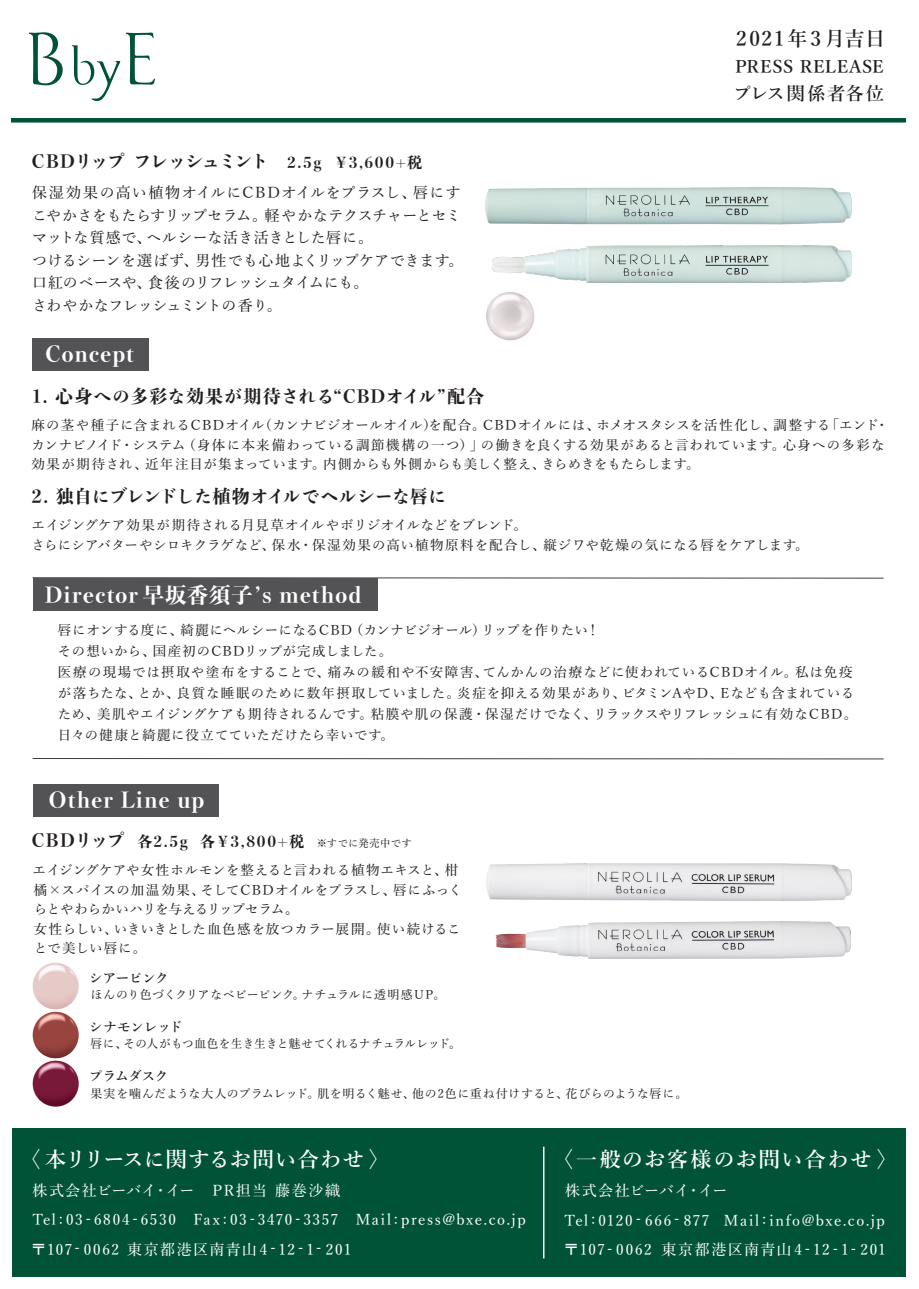
<style>
.page{position:relative;width:919px;height:1289px;background:#fff}
.page>*{position:absolute;margin:0;border:0;box-sizing:border-box;transform-origin:0 0}
.t1{font:800 21.6px "Yu Min";letter-spacing:.045em;color:#fff}
.t2{font:600 21px "Yu Min";letter-spacing:.03em;color:#fff}
.t3{font:600 21px "Yu Min";letter-spacing:.095em;color:#fff}
.t4{font:600 20.25px "Yu Min";letter-spacing:.11em;color:#231f20}
.t5{font:800 18px "Yu Min";letter-spacing:.015em;color:#231f20}
.t6{font:800 18px "Yu Min";letter-spacing:-.07em;color:#231f20}
.t7{font:800 18px "Yu Min";letter-spacing:-.025em;color:#231f20}
.t8{font:600 18px "Yu Min";letter-spacing:.1em;color:#231f20}
.t9{font:600 17.25px "Yu Min";letter-spacing:.035em;color:#231f20}
.t10{font:500 15px/29.2px "Yu Min";letter-spacing:.105em;color:#fff}
.t11{font:500 15px/22.5px "Yu Min";color:#231f20}
.t12{font:800 15px "Yu Min";letter-spacing:.105em;color:#231f20}
.t13{font:500 13.5px/19.5px "Yu Min";letter-spacing:.04em;color:#231f20}
.t14{font:600 13.5px "Yu Min";letter-spacing:-.015em;color:#231f20}
.t15{font:500 12px "Yu Min";letter-spacing:.02em;color:#231f20}
.s1{font-size:15px}
.s2{font-size:18px}
.s3{font-weight:500;font-size:10.5px}
</style>
<div class="page">
<div style="left:33px;top:338px;width:116px;height:33px;background:#535355"></div>
<div style="left:33px;top:784px;width:186px;height:33px;background:#535355"></div>
<img style="left:486px;top:292px;width:49px;height:49px">
<img style="left:32px;top:962px;width:47px;height:47px;border-radius:24px">
<img style="left:32px;top:1011px;width:47px;height:47px;border-radius:24px">
<img style="left:32px;top:1059px;width:47px;height:48px;border-radius:24px">
<img style="left:495px;top:921px;width:355px;height:37px">
<img style="left:486px;top:863px;width:365px;height:37px">
<img style="left:485px;top:187px;width:366px;height:38px">
<img style="left:492px;top:245px;width:359px;height:37px">
<hr style="left:33px;top:577px;width:850px;height:1px;background:#3e3e3f">
<hr style="left:33px;top:758px;width:850px;height:1px;background:#3e3e3f">
<div style="left:33px;top:577px;width:344px;height:33px;background:#535355"></div>
<div style="left:12px;top:1128px;width:893px;height:148px;background:#005336"></div>
<hr style="left:12px;top:118px;width:893px;height:4px;background:#005336">
<svg style="left:28px;top:32px;width:35px;height:53px"></svg>
<svg style="left:72px;top:32px;width:83px;height:69px"></svg>
<hr style="left:543px;top:1146px;width:1px;height:112px;background:#fff">
<h3 class="t6" style="left:32px;top:148px;width:391px">CBDリップ フレッシュミント<span class="s1">　2.5g ￥3,600+税</span></h3>
<p class="t11" style="left:32px;top:180px;width:433px">保湿効果の高い植物オイルにCBDオイルをプラスし、唇にすこやかさをもたらすリップセラム。軽やかなテクスチャーとセミマットな質感で、ヘルシーな活き活きとした唇に。<br>つけるシーンを選ばず、男性でも心地よくリップケアできます。口紅のベースや、食後のリフレッシュタイムにも。<br>さわやかなフレッシュミントの香り。</p>
<h1 class="t1" style="left:45px;top:337px;width:90px">Concept</h1>
<h3 class="t4" style="left:736px;top:27px;width:151px">2021年3月吉日</h3>
<p class="t9" style="left:735px;top:57px;width:150px">PRESS RELEASE</p>
<h3 class="t8" style="left:733px;top:84px;width:152px">プレス関係者各位</h3>
<h3 class="t5" style="left:32px;top:383px;width:454px">1. 心身への多彩な効果が期待される“CBDオイル”配合</h3>
<p class="t13" style="left:32px;top:414px;width:858px">麻の茎や種子に含まれるCBDオイル（カンナビジオールオイル）を配合。CBDオイルには、ホメオスタシスを活性化し、調整する「エンド・カンナビノイド・システム（身体に本来備わっている調節機構の一つ）」の働きを良くする効果があると言われています。心身への多彩な効果が期待され、近年注目が集まっています。内側からも外側からも美しく整え、きらめきをもたらします。</p>
<h3 class="t7" style="left:32px;top:483px;width:416px">2. 独自にブレンドした植物オイルでヘルシーな唇に</h3>
<p class="t13" style="left:32px;top:514px;width:778px">エイジングケア効果が期待される月見草オイルやボリジオイルなどをブレンド。<br>さらにシアバターやシロキクラゲなど、保水・保湿効果の高い植物原料を配合し、縦ジワや乾燥の気になる唇をケアします。</p>
<h1 class="t1" style="left:45px;top:578px;width:318px">Director 早坂香須子ʼs method</h1>
<p class="t13" style="left:58px;top:618px;width:800px;line-height:21px">唇にオンする度に、綺麗にヘルシーになるCBD（カンナビジオール）リップを作りたい！<br>その想いから、国産初のCBDリップが完成しました。<br>医療の現場では摂取や塗布をすることで、痛みの緩和や不安障害、てんかんの治療などに使われているCBDオイル。私は免疫が落ちたな、とか、良質な睡眠のために数年摂取していました。炎症を抑える効果があり、ビタミンAやD、Eなども含まれているため、美肌やエイジングケアも期待されるんです。粘膜や肌の保護・保湿だけでなく、リラックスやリフレッシュに有効なCBD。日々の健康と綺麗に役立てていただけたら幸いです。</p>
<h1 class="t1" style="left:49px;top:783px;width:157px">Other Line up</h1>
<p class="t12" style="left:32px;top:829px;width:381px"><span class="s2">CBDリップ</span> 各2.5g 各￥3,800+税 <span class="s3">※すでに発売中です</span></p>
<p class="t13" style="left:33px;top:859px;width:431px">エイジングケアや女性ホルモンを整えると言われる植物エキスと、柑橘×スパイスの加温効果、そしてCBDオイルをプラスし、唇にふっくらとやわらかいハリを与えるリップセラム。<br>女性らしい、いきいきとした血色感を放つカラー展開。使い続けることで美しい唇に。</p>
<p class="t14" style="left:89px;top:970px;width:81px">シアーピンク</p>
<p class="t15" style="left:90px;top:983px;width:356px">ほんのり色づくクリアなベビーピンク。ナチュラルに透明感UP。</p>
<p class="t14" style="left:89px;top:1019px;width:95px">シナモンレッド</p>
<p class="t15" style="left:90px;top:1032px;width:372px">唇に、その人がもつ血色を生き生きと魅せてくれるナチュラルレッド。</p>
<p class="t14" style="left:89px;top:1068px;width:81px">プラムダスク</p>
<p class="t15" style="left:90px;top:1082px;width:598px">果実を噛んだような大人のプラムレッド。肌を明るく魅せ、他の2色に重ね付けすると、花びらのような唇に。</p>
<h2 class="t2" style="left:19px;top:1147px;width:372px">〈 本リリースに関するお問い合わせ〉</h2>
<p class="t10" style="left:31px;top:1174px;width:496px">株式会社ビーバイ・イー　PR担当 藤巻沙織<br>Tel:03-6804-6530 Fax:03-3470-3357 Mail:press@bxe.co.jp〒107- 0062 東京都港区南青山4-12-1- 201</p>
<h2 class="t3" style="left:552px;top:1147px;width:347px">〈一般のお客様のお問い合わせ〉</h2>
<p class="t10" style="left:563px;top:1174px;width:323px">株式会社ビーバイ・イー<br>Tel:0120- 666- 877 Mail:info@bxe.co.jp〒107- 0062 東京都港区南青山4-12-1- 201</p>
</div>
